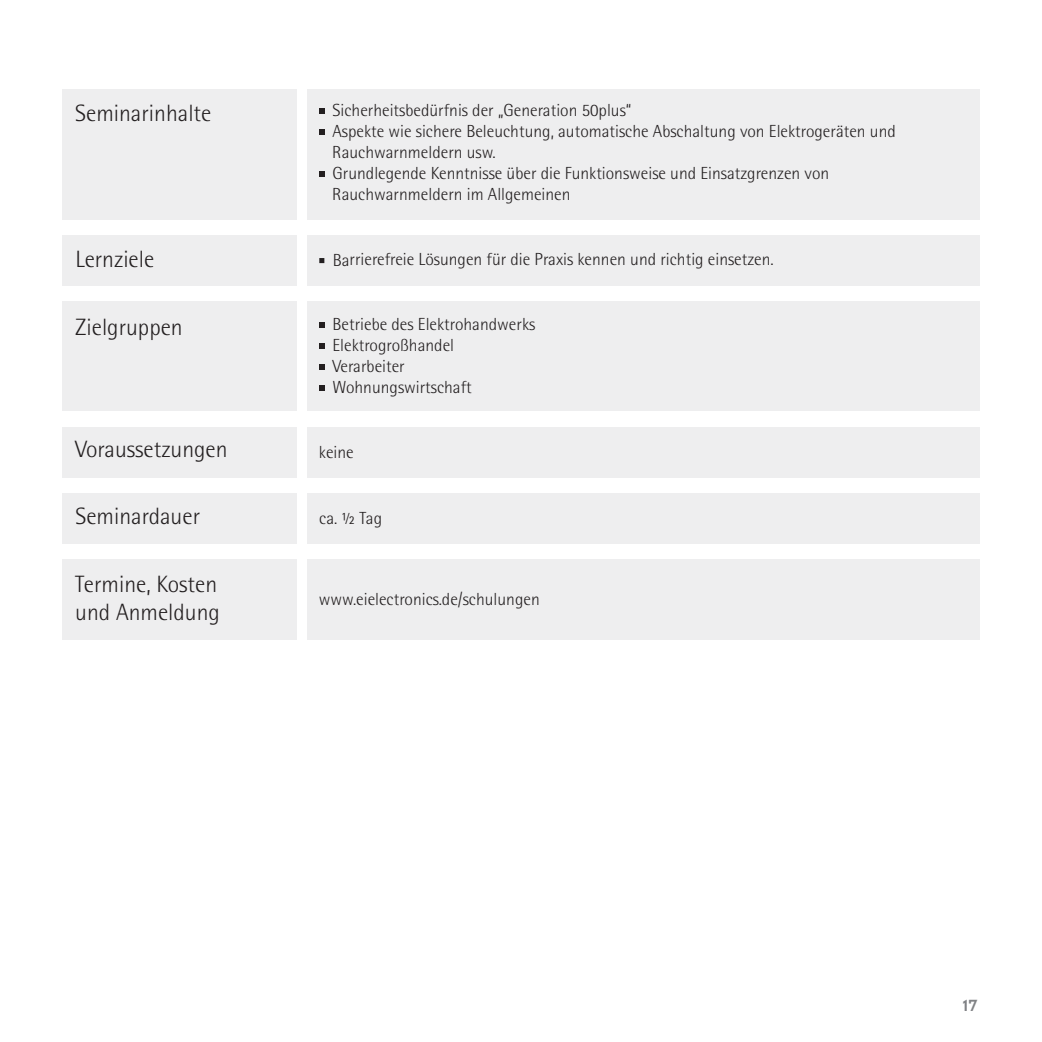
<style>
.page{position:relative;width:1042px;height:1042px;background:#fff}
.page>*{position:absolute;margin:0;border:0;box-sizing:border-box;transform-origin:0 0}
.t1{font:300 23.62px/28.3px "Rotis Semi Sans";color:#231f20}
.t2{font:17.85px "Insignia LT Std";color:#808285}
.t3{font:300 17.5px/21px "Rotis Semi Sans";color:#231f20}
</style>
<div class="page">
<div style="left:62px;top:236px;width:235px;height:50px;background:#eeeeef"></div>
<div style="left:307px;top:236px;width:673px;height:50px;background:#eeeeef"></div>
<div style="left:62px;top:302px;width:234px;height:109px;background:#eeeeef"></div>
<div style="left:307px;top:302px;width:672px;height:109px;background:#eeeeef"></div>
<svg style="left:319px;top:258px;width:5px;height:5px"></svg>
<svg style="left:319px;top:323px;width:5px;height:5px"></svg>
<svg style="left:319px;top:344px;width:5px;height:5px"></svg>
<svg style="left:319px;top:365px;width:5px;height:5px"></svg>
<svg style="left:319px;top:386px;width:5px;height:5px"></svg>
<div style="left:62px;top:89px;width:234px;height:131px;background:#eeeeef"></div>
<div style="left:307px;top:89px;width:672px;height:131px;background:#eeeeef"></div>
<svg style="left:319px;top:109px;width:5px;height:5px"></svg>
<svg style="left:319px;top:130px;width:5px;height:5px"></svg>
<svg style="left:319px;top:172px;width:5px;height:5px"></svg>
<div style="left:62px;top:493px;width:235px;height:51px;background:#eeeeef"></div>
<div style="left:307px;top:493px;width:673px;height:51px;background:#eeeeef"></div>
<div style="left:62px;top:427px;width:234px;height:50px;background:#eeeeef"></div>
<div style="left:307px;top:427px;width:672px;height:50px;background:#eeeeef"></div>
<div style="left:62px;top:559px;width:234px;height:81px;background:#eeeeef"></div>
<div style="left:307px;top:559px;width:672px;height:81px;background:#eeeeef"></div>
<h1 class="t1" style="left:75px;top:101px;width:138px">Seminarinhalte</h1>
<p class="t3" style="left:332px;top:102px;width:565px">Sicherheitsbedürfnis der „Generation 50plus“<br>Aspekte wie sichere Beleuchtung, automatische Abschaltung von Elektrogeräten und Rauchwarnmeldern usw.<br>Grundlegende Kenntnisse über die Funktionsweise und Einsatzgrenzen von Rauchwarnmeldern im Allgemeinen</p>
<h1 class="t1" style="left:75px;top:247px;width:80px">Lernziele</h1>
<p class="t3" style="left:333px;top:251px;width:443px">Barrierefreie Lösungen für die Praxis kennen und richtig einsetzen.</p>
<h1 class="t1" style="left:75px;top:315px;width:109px">Zielgruppen</h1>
<p class="t3" style="left:332px;top:315px;width:204px">Betriebe des Elektrohandwerks<br>Elektrogroßhandel<br>Verarbeiter<br>Wohnungswirtschaft</p>
<h1 class="t1" style="left:75px;top:437px;width:154px">Voraussetzungen</h1>
<p class="t3" style="left:319px;top:443px;width:36px">keine</p>
<h1 class="t1" style="left:75px;top:504px;width:126px">Seminardauer</h1>
<p class="t3" style="left:319px;top:509px;width:64px">ca. ½ Tag</p>
<h1 class="t1" style="left:75px;top:572px;width:146px">Termine, Kosten und Anmeldung</h1>
<p class="t3" style="left:319px;top:590px;width:222px">www.eielectronics.de/schulungen</p>
<p class="t2" style="left:963px;top:1000px;width:16px">17</p>
</div>
